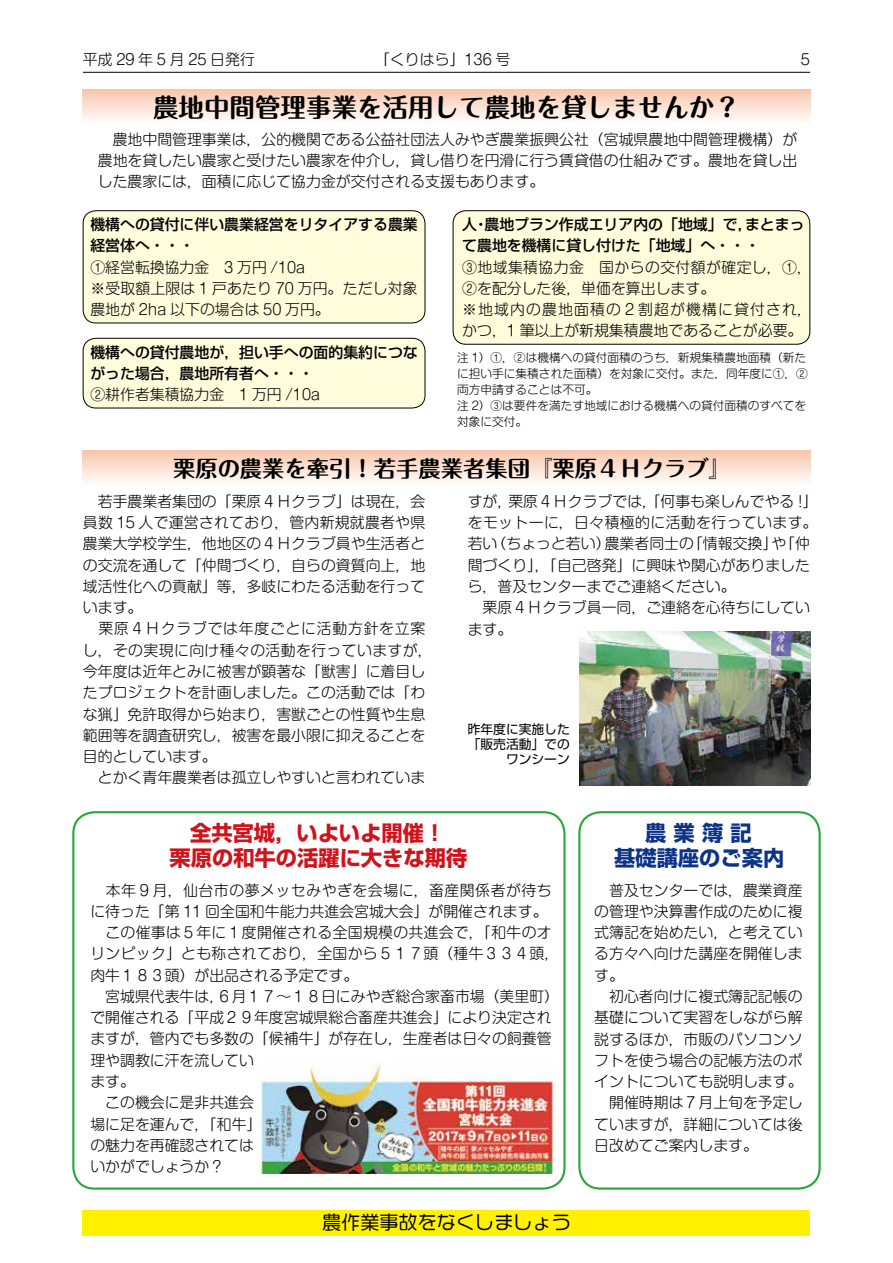
<style>
.page{position:relative;width:893px;height:1263px;background:#fff}
.page>*{position:absolute;margin:0;border:0;box-sizing:border-box;transform-origin:0 0}
.t1{font:700 25.5px "Maru Fo Pro";color:#000}
.t2{font:700 22.35px "Maru Fo Pro";color:#000}
.t3{font:700 21.3px/25.5px "Shin Go Pro";color:#d0121b;text-align:center}
.t4{font:700 21.3px/25.5px "Shin Go Pro";color:#0c3388;text-align:center}
.t5{font:19.2px "VD Logo Maru Medium P";color:#000}
.t6{font:300 14.85px/21.3px "Shin M Go Pro";color:#000}
.t7{font:500 14.85px/21.3px "Shin Go Pro";color:#000}
.t8{font:300 14.85px/21.3px "Shin M Go Pro";letter-spacing:.025em;color:#000}
.t9{font:300 14.85px "Shin M Go Pro";letter-spacing:.25em;color:#000}
.t10{font:12.75px/14.9px "Shin Go Pro";color:#000;text-align:right}
.t11{font:300 11.7px/15.9px "Shin M Go Pro";color:#000}
</style>
<div class="page">
<hr style="left:83px;top:72px;width:727px;height:1px;background:#000">
<div style="left:83px;top:211px;width:342px;height:112px;background:#fffcdb;border-radius:13px"></div>
<div style="left:83px;top:210px;width:342px;height:113px;border:1px solid #000;border-radius:13px"></div>
<div style="left:453px;top:211px;width:357px;height:133px;background:#fffcdb;border-radius:13px"></div>
<div style="left:453px;top:210px;width:357px;height:134px;border:1px solid #000;border-radius:13px"></div>
<div style="left:83px;top:338px;width:342px;height:70px;background:#fffcdb;border-radius:13px"></div>
<div style="left:83px;top:338px;width:342px;height:70px;border:1px solid #000;border-radius:13px"></div>
<div style="left:72px;top:811px;width:494px;height:378px;border:2px solid #2aa738;border-radius:21px"></div>
<div style="left:578px;top:811px;width:243px;height:378px;border:2px solid #2aa738;border-radius:21px"></div>
<div style="left:83px;top:89px;width:727px;height:36px;background:linear-gradient(to bottom,#f8c6ac,#fffefc)"></div>
<svg style="left:83px;top:451px;width:727px;height:31px;background:#fbdfd0"></svg>
<div style="left:83px;top:1210px;width:727px;height:25px;background:#fff100"></div>
<img style="left:579px;top:631px;width:231px;height:154px">
<img style="left:260px;top:1063px;width:294px;height:110px">
<p class="t9" style="left:83px;top:48px;width:173px">平成29年5月25日発行</p>
<p class="t6" style="left:375px;top:47px;width:137px">「くりはら」136 号</p>
<p class="t6" style="left:801px;top:47px;width:11px">5</p>
<h1 class="t1" style="left:153px;top:87px;width:588px">農地中間管理事業を活用して農地を貸しませんか？</h1>
<p class="t6" style="left:98px;top:127px;width:701px;text-align:justify">　農地中間管理事業は，公的機関である公益社団法人みやぎ農業振興公社（宮城県農地中間管理機構）が農地を貸したい農家と受けたい農家を仲介し，貸し借りを円滑に行う賃貸借の仕組みです。農地を貸し出した農家には，面積に応じて協力金が交付される支援もあります。</p>
<p class="t7" style="left:90px;top:212px;width:329px">機構への貸付に伴い農業経営をリタイアする農業経営体へ・・・</p>
<p class="t6" style="left:90px;top:254px;width:329px">①経営転換協力金　3 万円 /10a<br>※受取額上限は 1 戸あたり 70 万円。ただし対象農地が 2ha 以下の場合は 50 万円。</p>
<p class="t7" style="left:90px;top:339px;width:329px">機構への貸付農地が，担い手への面的集約につながった場合，農地所有者へ・・・</p>
<p class="t6" style="left:90px;top:382px;width:231px">②耕作者集積協力金　1 万円 /10a</p>
<p class="t7" style="left:462px;top:212px;width:344px">人・農地プラン作成エリア内の「地域」で，まとまって農地を機構に貸し付けた「地域」へ・・・</p>
<p class="t8" style="left:462px;top:254px;width:351px">③地域集積協力金　国からの交付額が確定し，①，<br>②を配分した後，単価を算出します。<br>※地域内の農地面積の 2 割超が機構に貸付され，かつ，1 筆以上が新規集積農地であることが必要。</p>
<p class="t11" style="left:457px;top:349px;width:352px">注 1）①，②は機構への貸付面積のうち，新規集積農地面積（新たに担い手に集積された面積）を対象に交付。また，同年度に①，②両方申請することは不可。<br>注 2）③は要件を満たす地域における機構への貸付面積のすべてを対象に交付。</p>
<h2 class="t2" style="left:173px;top:451px;width:560px">栗原の農業を牽引！若手農業者集団『栗原４Ｈクラブ』</h2>
<p class="t6" style="left:83px;top:489px;width:351px">　若手農業者集団の「栗原４Ｈクラブ」は現在，会員数 15 人で運営されており，管内新規就農者や県農業大学校学生，他地区の４Ｈクラブ員や生活者との交流を通して「仲間づくり，自らの資質向上，地域活性化への貢献」等，多岐にわたる活動を行っています。<br>　栗原４Ｈクラブでは年度ごとに活動方針を立案し，その実現に向け種々の活動を行っていますが，今年度は近年とみに被害が顕著な「獣害」に着目したプロジェクトを計画しました。この活動では「わな猟」免許取得から始まり，害獣ごとの性質や生息範囲等を調査研究し，被害を最小限に抑えることを目的としています。<br>　とかく青年農業者は孤立しやすいと言われていま</p>
<p class="t6" style="left:468px;top:489px;width:351px">すが，栗原４Ｈクラブでは，「何事も楽しんでやる !」をモットーに，日々積極的に活動を行っています。若い（ちょっと若い）農業者同士の「情報交換」や「仲間づくり」，「自己啓発」に興味や関心がありましたら，普及センターまでご連絡ください。<br>　栗原４Ｈクラブ員一同，ご連絡を心待ちにしています。</p>
<h3 class="t3" style="left:170px;top:817px;width:299px">全共宮城，いよいよ開催！<br>栗原の和牛の活躍に大きな期待</h3>
<h3 class="t4" style="left:614px;top:817px;width:172px">農 業 簿 記<br>基礎講座のご案内</h3>
<p class="t10" style="left:468px;top:720px;width:104px">昨年度に実施した「販売活動」でのワンシーン</p>
<p class="t6" style="left:90px;top:877px;width:470px">　本年 9 月，仙台市の夢メッセみやぎを会場に，畜産関係者が待ちに待った「第 11 回全国和牛能力共進会宮城大会」が開催されます。　この催事は５年に１度開催される全国規模の共進会で，「和牛のオリンピック」とも称されており，全国から５１７頭（種牛３３４頭，肉牛１８３頭）が出品される予定です。<br>　宮城県代表牛は，６月１７～１８日にみやぎ総合家畜市場（美里町）で開催される「平成２９年度宮城県総合畜産共進会」により決定されますが，管内でも多数の「候補牛」が存在し，生産者は日々の飼養管理や調教に汗を流してい<br>ます。<br>　この機会に是非共進会<br>場に足を運んで，「和牛」<br>の魅力を再確認されては<br>いかがでしょうか？</p>
<p class="t6" style="left:594px;top:878px;width:210px">　普及センターでは，農業資産の管理や決算書作成のために複式簿記を始めたい，と考えている方々へ向けた講座を開催します。<br>　初心者向けに複式簿記記帳の基礎について実習をしながら解説するほか，市販のパソコンソフトを使う場合の記帳方法のポイントについても説明します。　開催時期は７月上旬を予定していますが，詳細については後日改めてご案内します。</p>
<p class="t5" style="left:322px;top:1213px;width:250px">農作業事故をなくしましょう</p>
</div>
